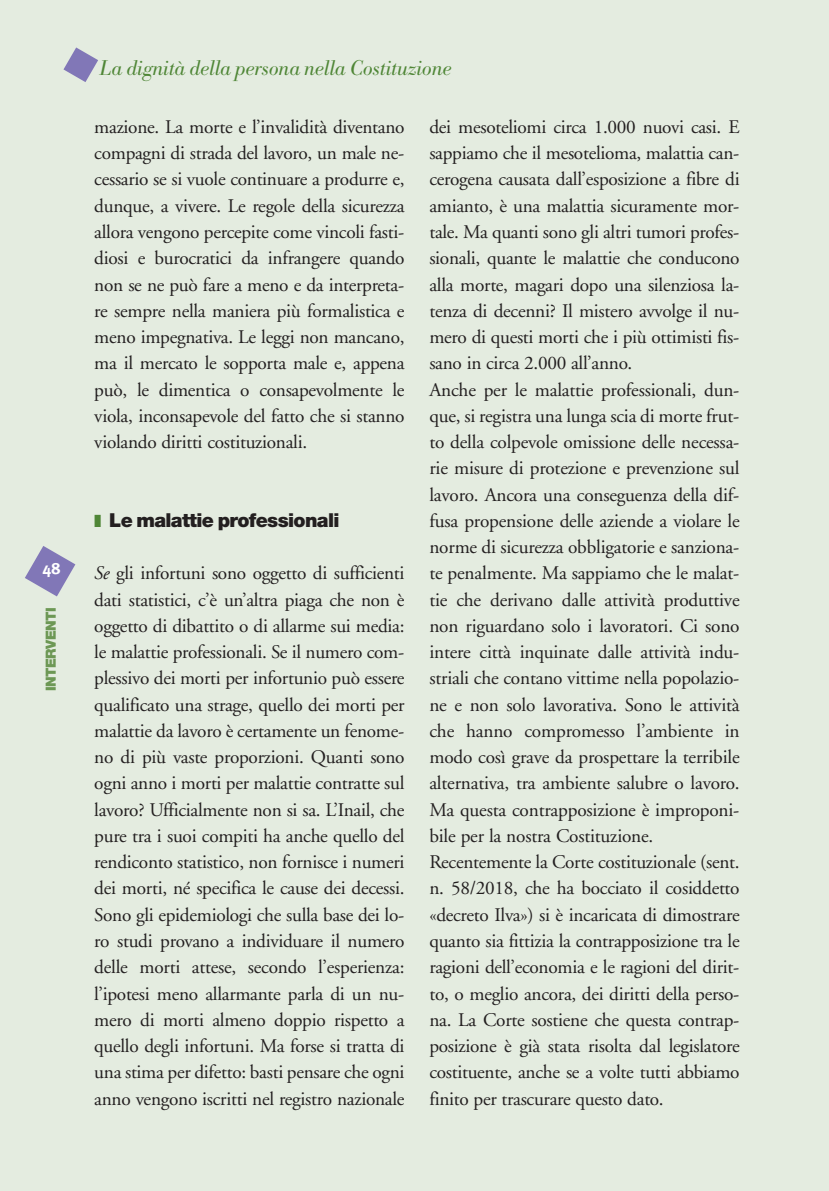
<style>
.page{position:relative;width:829px;height:1191px;background:#fff}
.page>*{position:absolute;margin:0;border:0;box-sizing:border-box;transform-origin:0 0}
.t1{font:italic 300 21px "Bodoni BE";letter-spacing:-.01em;color:#4f8636}
.t2{font:19.25px/26.2px "Adobe Garamond";letter-spacing:-.015em;color:#231f20;text-align:justify}
.t3{font:900 19.25px "Helvetica Neue LT Std";letter-spacing:-.035em;color:#231f20}
.t4{font:19.25px "R Meta Bold Caps";color:#fff}
.t5{font:900 14px "Helvetica Neue LT Std";letter-spacing:-.035em;color:#6d9855}
.s1{font-style:italic}
</style>
<div class="page">
<div style="left:0;top:0;width:828px;height:1191px;background:#e4ece0"></div>
<svg style="left:63px;top:47px;width:35px;height:35px"></svg>
<svg style="left:25px;top:546px;width:50px;height:50px"></svg>
<p class="t4" style="left:42px;top:556px;width:20px">48</p>
<p class="t5" style="left:46px;top:691px;width:86px;rotate:-90deg">INTERVENTI</p>
<p class="t1" style="left:99px;top:59px;width:353px">La dignità della persona nella Costituzione</p>
<p class="t2" style="left:94px;top:115px;width:312px">mazione. La morte e l’invalidità diventano compagni di strada del lavoro, un male ne&shy;cessario se si vuole continuare a produrre e, dunque, a vivere. Le regole della sicurezza allora vengono percepite come vincoli fasti&shy;diosi e burocratici da infrangere quando non se ne può fare a meno e da interpreta&shy;re sempre nella maniera più formalistica e meno impegnativa. Le leggi non mancano, ma il mercato le sopporta male e, appena può, le dimentica o consapevolmente le viola, inconsapevole del fatto che si stanno violando diritti costituzionali.</p>
<p class="t3" style="left:109px;top:513px;width:232px">Le malattie professionali</p>
<p class="t2" style="left:94px;top:562px;width:312px"><span class="s1">Se</span> gli infortuni sono oggetto di sufficienti dati statistici, c’è un’altra piaga che non è oggetto di dibattito o di allarme sui media: le malattie professionali. Se il numero com&shy;plessivo dei morti per infortunio può essere qualificato una strage, quello dei morti per malattie da lavoro è certamente un fenome&shy;no di più vaste proporzioni. Quanti sono ogni anno i morti per malattie contratte sul lavoro? Ufficialmente non si sa. L’Inail, che pure tra i suoi compiti ha anche quello del rendiconto statistico, non fornisce i numeri dei morti, né specifica le cause dei decessi.<br>Sono gli epidemiologi che sulla base dei lo&shy;ro studi provano a individuare il numero delle morti attese, secondo l’esperienza: l’ipotesi meno allarmante parla di un nu&shy;mero di morti almeno doppio rispetto a quello degli infortuni. Ma forse si tratta di una stima per difetto: basti pensare che ogni anno vengono iscritti nel registro nazionale</p>
<p class="t2" style="left:429px;top:115px;width:312px;text-align:left">dei mesoteliomi circa 1.000 nuovi casi. E sappiamo che il mesotelioma, malattia can&shy;cerogena causata dall’esposizione a fibre di amianto, è una malattia sicuramente mor&shy;tale. Ma quanti sono gli altri tumori profes&shy;sionali, quante le malattie che conducono alla morte, magari dopo una silenziosa la&shy;tenza di decenni? Il mistero avvolge il nu&shy;mero di questi morti che i più ottimisti fis&shy;sano in circa 2.000 all’anno.<br>Anche per le malattie professionali, dun&shy;que, si registra una lunga scia di morte frut&shy;to della colpevole omissione delle necessa&shy;rie misure di protezione e prevenzione sul lavoro. Ancora una conseguenza della dif&shy;fusa propensione delle aziende a violare le norme di sicurezza obbligatorie e sanziona&shy;te penalmente. Ma sappiamo che le malat&shy;tie che derivano dalle attività produttive non riguardano solo i lavoratori. Ci sono intere città inquinate dalle attività indu&shy;striali che contano vittime nella popolazio&shy;ne e non solo lavorativa. Sono le attività che hanno compromesso l’ambiente in modo così grave da prospettare la terribile alternativa, tra ambiente salubre o lavoro.<br>Ma questa contrapposizione è improponi&shy;bile per la nostra Costituzione.<br>Recentemente la Corte costituzionale (sent. n. 58/2018, che ha bocciato il cosiddetto «decreto Ilva») si è incaricata di dimostrare quanto sia fittizia la contrapposizione tra le ragioni dell’economia e le ragioni del dirit&shy;to, o meglio ancora, dei diritti della perso&shy;na. La Corte sostiene che questa contrap&shy;posizione è già stata risolta dal legislatore costituente, anche se a volte tutti abbiamo finito per trascurare questo dato.</p>
</div>
